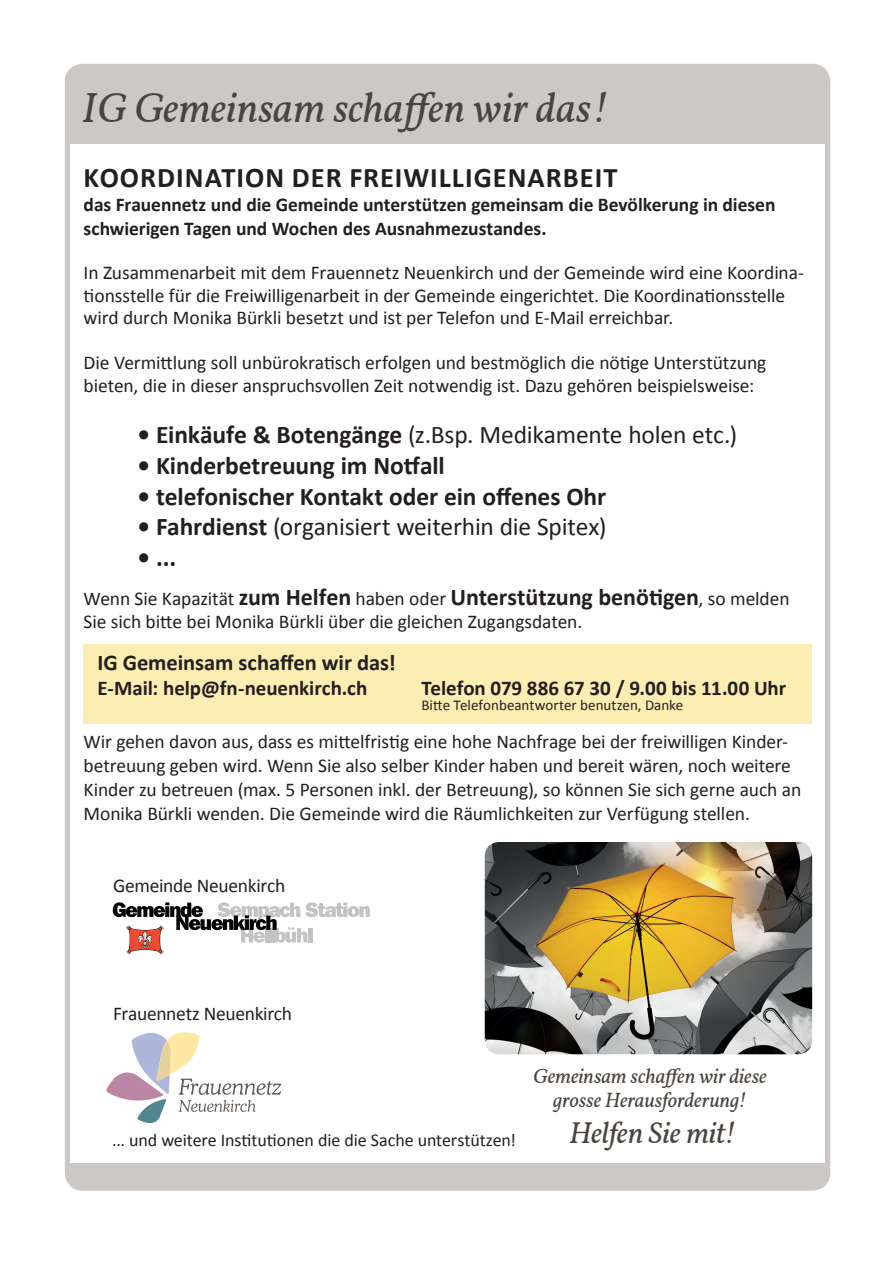
<style>
.page{position:relative;width:893px;height:1263px;background:#fff}
.page>*{position:absolute;margin:0;border:0;box-sizing:border-box;transform-origin:0 0}
.t1{font:italic 42px "Vollkorn";color:#4a443f}
.t2{font:italic 30px "Vollkorn";letter-spacing:-.01em;color:#4a443f}
.t3{font:700 28.5px "Calibri";letter-spacing:.035em;color:#231f20}
.t4{font:25.5px "Calibri";letter-spacing:-.01em;color:#231f20}
.t5{font:700 25.5px "Calibri";letter-spacing:-.005em;color:#231f20}
.t6{font:700 22.5px "Calibri";letter-spacing:-.005em;color:#231f20}
.t7{font:700 21px "Calibri";letter-spacing:-.005em;color:#231f20}
.t8{font:italic 20.7px/24.8px "Vollkorn";letter-spacing:-.01em;color:#4a443f;text-align:center}
.t9{font:19.5px/22.5px "Calibri";letter-spacing:-.01em;color:#231f20}
.t10{font:700 19.5px/24px "Calibri";letter-spacing:-.005em;color:#231f20}
.t11{font:18px "Calibri";letter-spacing:-.005em;color:#231f20}
.t12{font:15px "Calibri";color:#231f20}
.s1{font-weight:700}
.s2{font-weight:700;font-size:24px}
</style>
<div class="page">
<div style="left:65px;top:64px;width:765px;height:1127px;background:#ccc8c6;border-radius:18px"></div>
<div style="left:71px;top:145px;width:754px;height:1018px;background:#fff"></div>
<svg style="left:113px;top:902px;width:257px;height:52px"></svg>
<div style="left:173px;top:947px;width:213px;height:30px;background:#fff"></div>
<img style="left:485px;top:842px;width:327px;height:212px">
<div style="left:84px;top:644px;width:728px;height:79px;background:#fcedb3"></div>
<svg style="left:106px;top:1032px;width:175px;height:91px"></svg>
<h1 class="t1" style="left:82px;top:76px;width:529px">IG Gemeinsam schaffen wir das!</h1>
<h3 class="t3" style="left:84px;top:160px;width:535px">KOORDINATION DER FREIWILLIGENARBEIT</h3>
<p class="t10" style="left:84px;top:192px;width:693px">das Frauennetz und die Gemeinde unterstützen gemeinsam die Bevölkerung in diesen schwierigen Tagen und Wochen des Ausnahmezustandes.</p>
<p class="t9" style="left:84px;top:261px;width:722px">In Zusammenarbeit mit dem Frauennetz Neuenkirch und der Gemeinde wird eine Koordina&shy;tionsstelle für die Freiwilligenarbeit in der Gemeinde eingerichtet. Die Koordinationsstelle wird durch Monika Bürkli besetzt und ist per Telefon und E-Mail erreichbar.</p>
<p class="t9" style="left:84px;top:351px;width:684px">Die Vermittlung soll unbürokratisch erfolgen und bestmöglich die nötige Unterstützung bieten, die in dieser anspruchsvollen Zeit notwendig ist. Dazu gehören beispielsweise:</p>
<h3 class="t4" style="left:138px;top:419px;width:601px"><span class="s1">• Einkäufe &amp; Botengänge</span> (z.Bsp. Medikamente holen etc.)</h3>
<h3 class="t5" style="left:138px;top:450px;width:309px">• Kinderbetreuung im Notfall</h3>
<h3 class="t5" style="left:138px;top:480px;width:470px">• telefonischer Kontakt oder ein offenes Ohr</h3>
<h3 class="t4" style="left:138px;top:511px;width:470px"><span class="s1">• Fahrdienst</span> (organisiert weiterhin die Spitex)</h3>
<h3 class="t5" style="left:138px;top:542px;width:40px">• ...</h3>
<p class="t9" style="left:84px;top:586px;width:707px;line-height:23.4px">Wenn Sie Kapazität <span class="s2">zum Helfen</span> haben oder <span class="s2">Unterstützung benötigen</span>, so melden<br>Sie sich bitte bei Monika Bürkli über die gleichen Zugangsdaten.</p>
<p class="t6" style="left:97px;top:649px;width:300px">IG Gemeinsam schaffen wir das!</p>
<p class="t7" style="left:97px;top:675px;width:272px">E-Mail: help@fn-neuenkirch.ch</p>
<p class="t7" style="left:421px;top:675px;width:366px">Telefon 079 886 67 30 / 9.00 bis 11.00 Uhr</p>
<p class="t12" style="left:421px;top:696px;width:263px">Bitte Telefonbeantworter benutzen, Danke</p>
<p class="t9" style="left:84px;top:729px;width:719px;line-height:24px">Wir gehen davon aus, dass es mittelfristig eine hohe Nachfrage bei der freiwilligen Kinder&shy;betreuung geben wird. Wenn Sie also selber Kinder haben und bereit wären, noch weitere Kinder zu betreuen (max. 5 Personen inkl. der Betreuung), so können Sie sich gerne auch an Monika Bürkli wenden. Die Gemeinde wird die Räumlichkeiten zur Verfügung stellen.</p>
<p class="t9" style="left:113px;top:873px;width:174px">Gemeinde Neuenkirch</p>
<p class="t9" style="left:113px;top:1001px;width:181px">Frauennetz Neuenkirch</p>
<p class="t11" style="left:112px;top:1129px;width:406px">... und weitere Institutionen die die Sache unterstützen!</p>
<p class="t8" style="left:533px;top:1064px;width:235px">Gemeinsam schaffen wir diese grosse Herausforderung!</p>
<h2 class="t2" style="left:569px;top:1111px;width:169px">Helfen Sie mit!</h2>
</div>
